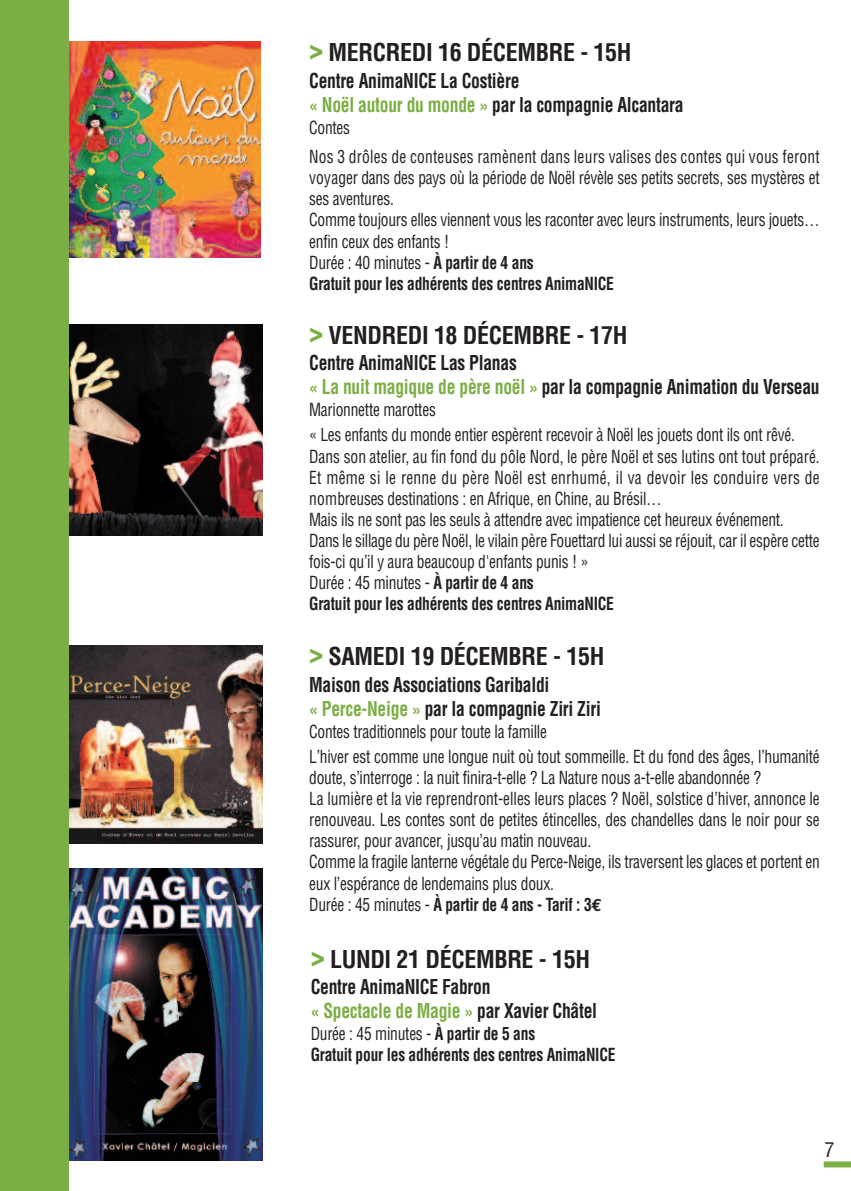
<style>
.page{position:relative;width:851px;height:1191px;background:#fff}
.page>*{position:absolute;margin:0;border:0;box-sizing:border-box;transform-origin:0 0}
.t1{font:700 condensed 24px "Helvetica";letter-spacing:-.015em;color:#231f20}
.t2{font:700 condensed 20px/24px "Helvetica";letter-spacing:-.015em;color:#231f20;scale:.88 1}
.t3{font:condensed 20px "Helvetica";color:#231f20}
.t4{font:condensed 17.6px/21.2px "Helvetica";letter-spacing:-.015em;color:#231f20;scale:.88 1}
.t5{font:condensed 17.6px/29.2px "Helvetica";letter-spacing:.015em;color:#231f20;scale:.88 1}
.t6{font:700 condensed 17.6px/21.2px "Helvetica";letter-spacing:-.015em;color:#231f20;scale:.88 1}
.s1{font-family:"Helvetica Neue";font-weight:900;font-size:27.2px;color:#7bae44}
.s2{color:#7bae44}
.s3{font-weight:700}
.s4{font-family:"Euro Mono";font-weight:700;font-stretch:normal}
.s5{font-weight:400}
</style>
<div class="page">
<img style="left:68px;top:42px;width:193px;height:215px">
<img style="left:68px;top:324px;width:194px;height:212px">
<div style="left:823px;top:1161px;width:27px;height:6px;background:#7bae44"></div>
<img style="left:68px;top:645px;width:194px;height:198px">
<img style="left:68px;top:868px;width:194px;height:292px">
<div style="left:0;top:0;width:68px;height:1191px;background:#7bae44"></div>
<h1 class="t1" style="left:309px;top:39px;width:324px"><span class="s1">&gt;</span> MERCREDI 16 DÉCEMBRE - 15H</h1>
<p class="t2" style="left:309px;top:69px;width:427px">Centre AnimaNICE La Costière<br><span class="s2">« Noël autour du monde »</span> par la compagnie Alcantara</p>
<p class="t5" style="left:309px;top:114px;width:581px">Contes<br>Nos 3 drôles de conteuses ramènent dans leurs valises des contes qui vous feront</p>
<p class="t4" style="left:309px;top:169px;width:581px">voyager dans des pays où la période de Noël révèle ses petits secrets, ses mystères et ses aventures.<br>Comme toujours elles viennent vous les raconter avec leurs instruments, leurs jouets… enfin ceux des enfants !<br>Durée : 40 minutes - <span class="s3">À partir de 4 ans<br>Gratuit pour les adhérents des centres AnimaNICE</span></p>
<h1 class="t1" style="left:309px;top:321px;width:320px"><span class="s1">&gt;</span> VENDREDI 18 DÉCEMBRE - 17H</h1>
<p class="t2" style="left:309px;top:351px;width:581px">Centre AnimaNICE Las Planas<br><span class="s2">« La nuit magique de père noël »</span> par la compagnie Animation du Verseau</p>
<p class="t4" style="left:309px;top:399px;width:553px;line-height:25.2px">Marionnette marottes<br>« Les enfants du monde entier espèrent recevoir à Noël les jouets dont ils ont rêvé.</p>
<p class="t4" style="left:309px;top:447px;width:581px">Dans son atelier, au fin fond du pôle Nord, le père Noël et ses lutins ont tout préparé.<br>Et même si le renne du père Noël est enrhumé, il va devoir les conduire vers de nombreuses destinations : en Afrique, en Chine, au Brésil…<br>Mais ils ne sont pas les seuls à attendre avec impatience cet heureux événement.<br>Dans le sillage du père Noël, le vilain père Fouettard lui aussi se réjouit, car il espère cette fois-ci qu’il y aura beaucoup d'enfants punis ! »<br>Durée : 45 minutes - <span class="s3">À partir de 4 ans<br>Gratuit pour les adhérents des centres AnimaNICE</span></p>
<h1 class="t1" style="left:309px;top:643px;width:296px"><span class="s1">&gt;</span> SAMEDI 19 DÉCEMBRE - 15H</h1>
<p class="t2" style="left:309px;top:672px;width:333px">Maison des Associations Garibaldi<br><span class="s2">« Perce-Neige »</span> par la compagnie Ziri Ziri</p>
<p class="t4" style="left:309px;top:720px;width:581px;line-height:25.2px">Contes traditionnels pour toute la famille<br>L’hiver est comme une longue nuit où tout sommeille. Et du fond des âges, l’humanité</p>
<p class="t4" style="left:309px;top:768px;width:581px">doute, s’interroge : la nuit finira-t-elle ? La Nature nous a-t-elle abandonnée ?<br>La lumière et la vie reprendront-elles leurs places ? Noël, solstice d’hiver, annonce le renouveau. Les contes sont de petites étincelles, des chandelles dans le noir pour se rassurer, pour avancer, jusqu’au matin nouveau.<br>Comme la fragile lanterne végétale du Perce-Neige, ils traversent les glaces et portent en eux l’espérance de lendemains plus doux.<br>Durée : 45 minutes - <span class="s3">À partir de 4 ans - Tarif : 3</span><span class="s4">€</span></p>
<h1 class="t1" style="left:310px;top:945px;width:281px"><span class="s1">&gt;</span> LUNDI 21 DÉCEMBRE - 15H</h1>
<p class="t2" style="left:310px;top:975px;width:327px">Centre AnimaNICE Fabron<br><span class="s2">« Spectacle de Magie »</span> par Xavier Châtel</p>
<p class="t6" style="left:310px;top:1023px;width:348px"><span class="s5">Durée : 45 minutes -</span> À partir de 5 ans<br>Gratuit pour les adhérents des centres AnimaNICE</p>
<p class="t3" style="left:824px;top:1142px;width:11px">7</p>
</div>
